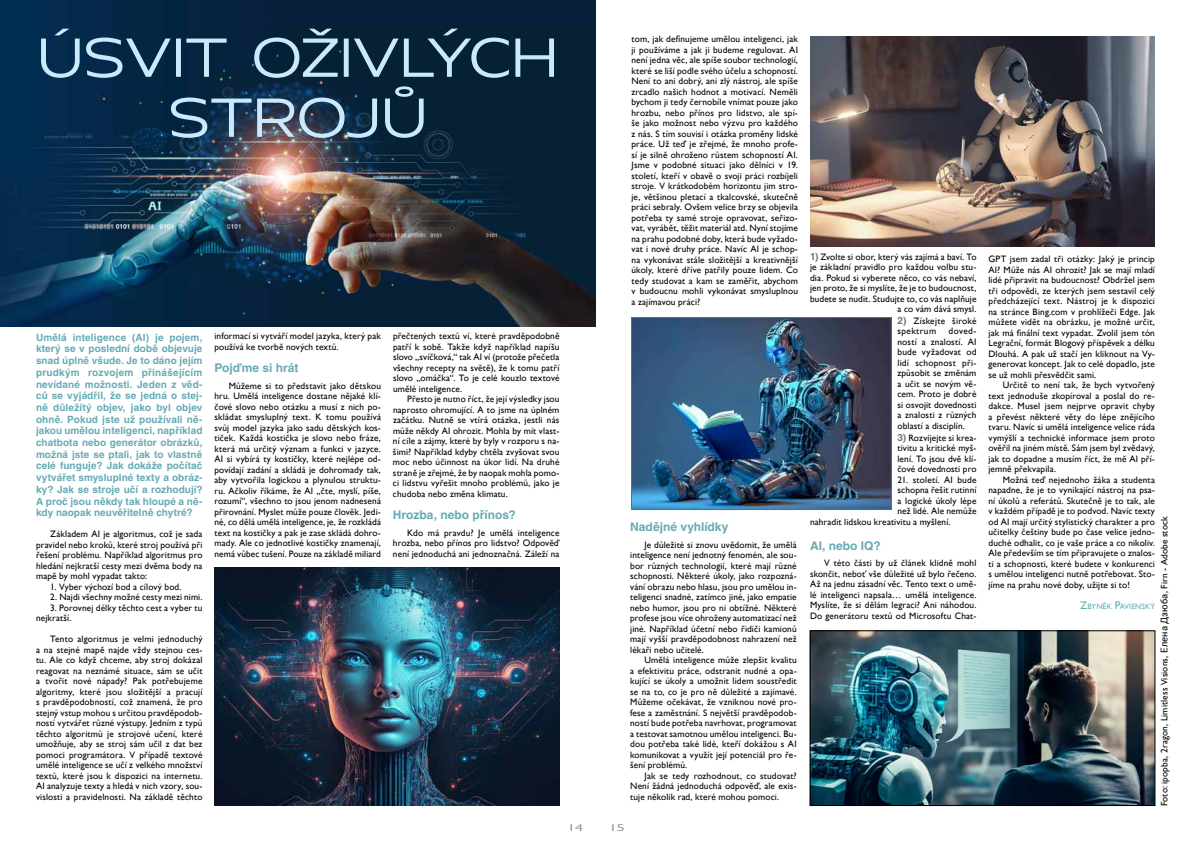
<style>
.page{position:relative;width:1191px;height:842px;background:#fff}
.page>*{position:absolute;margin:0;border:0;box-sizing:border-box;transform-origin:0 0}
.t1{font:700 12px "Helvetica CE";color:#66aab5}
.t2{font:700 10px/11.7px "Helvetica CE";letter-spacing:.005em;color:#66aab5;text-align:justify}
.t3{font:10px "Gill Sans MT Pro";color:#909090;scale:1.7 1}
.t4{font:9.3px/10.5px "Gill Sans";letter-spacing:.015em;color:#000;text-align:justify}
.t5{font:7.7px "Gill Sans";letter-spacing:.015em;color:#66aab5}
.s1{font-family:"Helvetica CE";font-weight:700;font-size:10px;color:#6d7872}
.s2{font-size:11px}
.s3{font-family:"Roboto"}
</style>
<div class="page">
<img style="left:0;top:0;width:595px;height:326px">
<svg style="left:171px;top:86px;width:252px;height:52px"></svg>
<svg style="left:41px;top:29px;width:513px;height:49px"></svg>
<img style="left:810px;top:36px;width:344px;height:210px">
<img style="left:812px;top:633px;width:341px;height:171px">
<div style="left:810px;top:631px;width:345px;height:175px;border:1px solid #000"></div>
<img style="left:633px;top:319px;width:257px;height:189px">
<div style="left:631px;top:317px;width:261px;height:193px;border:1px solid #5d6e88"></div>
<img style="left:215px;top:567px;width:344px;height:239px">
<p class="t2" style="left:36px;top:331px;width:168px">Umělá inteligence (AI) je pojem, který se v poslední době objevuje snad úplně všude. Je to dáno jejím prudkým rozvojem přinášejícím nevídané možnosti. Jeden z věd&shy;ců se vyjádřil, že se jedná o stej&shy;ně důležitý objev, jako byl objev ohně. Pokud jste už používali ně&shy;jakou umělou inteligenci, například chatbota nebo generátor obrázků, možná jste se ptali, jak to vlastně celé funguje? Jak dokáže počítač vytvářet smysluplné texty a obráz&shy;ky? Jak se stroje učí a rozhodují?<br>A proč jsou někdy tak hloupé a ně&shy;kdy naopak neuvěřitelně chytré?</p>
<p class="t4" style="left:36px;top:529px;width:168px;text-indent:14px">Základem AI je algoritmus, což je sada pravidel nebo kroků, které stroj používá při řešení problému. Například algoritmus pro hledání nejkratší cesty mezi dvěma body na mapě by mohl vypadat takto:</p>
<p class="t4" style="left:50px;top:582px;width:133px">1. Vyber výchozí bod a cílový bod.</p>
<p class="t4" style="left:50px;top:592px;width:154px">2. Najdi všechny možné cesty mezi nimi.</p>
<p class="t4" style="left:36px;top:603px;width:168px;text-indent:14px">3. Porovnej délky těchto cest a vyber tu nejkratší.</p>
<p class="t4" style="left:36px;top:634px;width:168px;text-indent:14px">Tento algoritmus je velmi jednoduchý a na stejné mapě najde vždy stejnou ces&shy;tu. Ale co když chceme, aby stroj dokázal reagovat na neznámé situace, sám se učit a tvořit nové nápady? Pak potřebujeme algoritmy, které jsou složitější a pracují s pravděpodobností, což znamená, že pro stejný vstup mohou s určitou pravděpodob&shy;ností vytvářet různé výstupy. Jedním z typů těchto algoritmů je strojové učení, které umožňuje, aby se stroj sám učil z dat bez pomoci programátora. V případě textové umělé inteligence se učí z velkého množství textů, které jsou k dispozici na internetu.<br>AI analyzuje texty a hledá v nich vzory, sou&shy;vislosti a pravidelnosti. Na základě těchto</p>
<p class="t4" style="left:214px;top:331px;width:168px">informací si vytváří model jazyka, který pak používá ke tvorbě nových textů.</p>
<p class="t1" style="left:214px;top:361px;width:85px">Pojďme si hrát</p>
<p class="t4" style="left:214px;top:380px;width:168px;text-indent:14px">Můžeme si to představit jako dětskou hru. Umělá inteligence dostane nějaké klí&shy;čové slovo nebo otázku a musí z nich po&shy;skládat smysluplný text. K tomu používá svůj model jazyka jako sadu dětských kos&shy;tiček. Každá kostička je slovo nebo fráze, která má určitý význam a funkci v jazyce.<br>AI si vybírá ty kostičky, které nejlépe od&shy;povídají zadání a skládá je dohromady tak, aby vytvořila logickou a plynulou struktu&shy;ru. Ačkoliv říkáme, že AI „čte, myslí, píše, rozumí“, všechno to jsou jenom nadnesená přirovnání. Myslet může pouze člověk. Jedi&shy;né, co dělá umělá inteligence, je, že rozkládá text na kostičky a pak je zase skládá dohro&shy;mady. Ale co jednotlivé kostičky znamenají, nemá vůbec tušení. Pouze na základě miliard</p>
<p class="t4" style="left:393px;top:331px;width:168px">přečtených textů ví, které pravděpodobně patří k sobě. Takže když například napíšu slovo „svíčková,“ tak AI ví (protože přečetla všechny recepty na světě), že k tomu patří slovo „omáčka“. To je celé kouzlo textové umělé inteligence.</p>
<p class="t4" style="left:393px;top:394px;width:168px;text-indent:14px">Přesto je nutno říct, že její výsledky jsou naprosto ohromující. A to jsme na úplném začátku. Nutně se vtírá otázka, jestli nás může někdy AI ohrozit. Mohla by mít vlast&shy;ní cíle a zájmy, které by byly v rozporu s na&shy;šimi? Například kdyby chtěla zvyšovat svou moc nebo účinnost na úkor lidí. Na druhé straně je zřejmé, že by naopak mohla pomo&shy;ci lidstvu vyřešit mnoho problémů, jako je chudoba nebo změna klimatu.</p>
<p class="t1" style="left:393px;top:508px;width:124px">Hrozba, nebo přínos?</p>
<p class="t4" style="left:393px;top:527px;width:168px;text-indent:14px">Kdo má pravdu? Je umělá inteligence hrozba, nebo přínos pro lidstvo? Odpověď není jednoduchá ani jednoznačná. Záleží na</p>
<p class="t4" style="left:631px;top:34px;width:168px">tom, jak definujeme umělou inteligenci, jak ji používáme a jak ji budeme regulovat. AI není jedna věc, ale spíše soubor technologií, které se liší podle svého účelu a schopností.<br>Není to ani dobrý, ani zlý nástroj, ale spíše zrcadlo našich hodnot a motivací. Neměli bychom ji tedy černobíle vnímat pouze jako hrozbu, nebo přínos pro lidstvo, ale spí&shy;še jako možnost nebo výzvu pro každého z nás. S tím souvisí i otázka proměny lidské práce. Už teď je zřejmé, že mnoho profe&shy;sí je silně ohroženo růstem schopností AI.<br>Jsme v podobné situaci jako dělníci v 19. století, kteří v obavě o svoji práci rozbíjeli stroje. V krátkodobém horizontu jim stro&shy;je, většinou pletací a tkalcovské, skutečně práci sebraly. Ovšem velice brzy se objevila potřeba ty samé stroje opravovat, seřizo&shy;vat, vyrábět, těžit materiál atd. Nyní stojíme na prahu podobné doby, která bude vyžado&shy;vat i nové druhy práce. Navíc AI je schop&shy;na vykonávat stále složitější a kreativnější úkoly, které dříve patřily pouze lidem. Co tedy studovat a kam se zaměřit, abychom v budoucnu mohli vykonávat smysluplnou a zajímavou práci?</p>
<p class="t1" style="left:630px;top:520px;width:100px">Nadějné vyhlídky</p>
<p class="t4" style="left:630px;top:539px;width:168px;text-indent:14px">Je důležité si znovu uvědomit, že umělá inteligence není jednotný fenomén, ale sou&shy;bor různých technologií, které mají různé schopnosti. Některé úkoly, jako rozpozná&shy;vání obrazu nebo hlasu, jsou pro umělou in&shy;teligenci snadné, zatímco jiné, jako empatie nebo humor, jsou pro ni obtížné. Některé profese jsou více ohroženy automatizací než jiné. Například účetní nebo řidiči kamionů mají vyšší pravděpodobnost nahrazení než lékaři nebo učitelé.</p>
<p class="t4" style="left:630px;top:655px;width:168px;text-indent:14px">Umělá inteligence může zlepšit kvalitu a efektivitu práce, odstranit nudné a opa&shy;kující se úkoly a umožnit lidem soustředit se na to, co je pro ně důležité a zajímavé.<br>Můžeme očekávat, že vzniknou nové pro&shy;fese a zaměstnání. S největší pravděpodob&shy;ností bude potřeba navrhovat, programovat a testovat samotnou umělou inteligenci. Bu&shy;dou potřeba také lidé, kteří dokážou s AI komunikovat a využít její potenciál pro ře&shy;šení problémů.</p>
<p class="t4" style="left:630px;top:770px;width:168px;text-indent:14px">Jak se tedy rozhodnout, co studovat?<br>Není žádná jednoduchá odpověď, ale exis&shy;tuje několik rad, které mohou pomoci.</p>
<p class="t3" style="left:567px;top:822px;width:11px">14</p>
<p class="t3" style="left:609px;top:822px;width:11px">15</p>
<p class="t4" style="left:810px;top:252px;width:168px;text-align:right"><span class="s1">1)</span> Zvolte si obor, který vás zajímá a baví. To je základní pravidlo pro každou volbu stu&shy;dia. Pokud si vyberete něco, co vás nebaví, jen proto, že si myslíte, že je to budoucnost, budete se nudit. Studujte to, co vás naplňuje a co vám dává smysl.</p>
<p class="t4" style="left:897px;top:316px;width:80px"><span class="s1">2)</span> Získejte široké spektrum</p>
<p class="t4" style="left:897px;top:326px;width:80px;text-indent:51px">doved&shy;ností a znalostí. AI bude vyžadovat od lidí schopnost při&shy;způsobit se změnám a učit se novým vě&shy;cem. Proto je dobré si osvojit dovednosti a znalosti z různých oblastí a disciplín.</p>
<p class="t4" style="left:897px;top:432px;width:80px"><span class="s1">3)</span> Rozvíjejte si krea&shy;tivitu a kritické myš&shy;lení. To jsou dvě klí&shy;čové dovednosti pro</p>
<p class="t4" style="left:897px;top:474px;width:80px">21. století. AI bude</p>
<p class="t4" style="left:897px;top:485px;width:80px">schopna řešit rutinní</p>
<p class="t4" style="left:897px;top:495px;width:80px">a logické úkoly lépe</p>
<p class="t4" style="left:897px;top:506px;width:80px">než lidé. Ale nemůže</p>
<p class="t4" style="left:810px;top:516px;width:142px">nahradit lidskou kreativitu a myšlení.</p>
<p class="t1" style="left:810px;top:538px;width:72px">AI, nebo IQ?</p>
<p class="t4" style="left:810px;top:558px;width:168px;text-indent:14px">V této části by už článek klidně mohl skončit, neboť vše důležité už bylo řečeno.<br>Až na jednu zásadní věc. Tento text o umě&shy;lé inteligenci napsala… umělá inteligence.<br>Myslíte, že si dělám legraci? Ani náhodou.<br>Do generátoru textů od Microsoftu Chat-</p>
<p class="t4" style="left:988px;top:254px;width:168px">GPT jsem zadal tři otázky: Jaký je princip AI? Může nás AI ohrozit? Jak se mají mladí lidé připravit na budoucnost? Obdržel jsem tři odpovědi, ze kterých jsem sestavil celý předcházející text. Nástroj je k dispozici na stránce Bing.com v prohlížeči Edge. Jak můžete vidět na obrázku, je možné určit, jak má finální text vypadat. Zvolil jsem tón Legrační, formát Blogový příspěvek a délku Dlouhá. A pak už stačí jen kliknout na Vy&shy;generovat koncept. Jak to celé dopadlo, jste se už mohli přesvědčit sami.</p>
<p class="t4" style="left:988px;top:380px;width:168px;text-indent:14px">Určitě to není tak, že bych vytvořený text jednoduše zkopíroval a poslal do re&shy;dakce. Musel jsem nejprve opravit chyby a převést některé věty do lépe znějícího tvaru. Navíc si umělá inteligence velice ráda vymýšlí a technické informace jsem proto ověřil na jiném místě. Sám jsem byl zvědavý, jak to dopadne a musím říct, že mě AI pří&shy;jemně překvapila.</p>
<p class="t4" style="left:988px;top:474px;width:168px;text-indent:14px">Možná teď nejednoho žáka a studenta napadne, že je to vynikající nástroj na psa&shy;ní úkolů a referátů. Skutečně je to tak, ale v každém případě je to podvod. Navíc texty od AI mají určitý stylistický charakter a pro učitelky češtiny bude po čase velice jedno&shy;duché odhalit, co je vaše práce a co nikoliv.<br>Ale především se tím připravujete o znalos&shy;ti a schopnosti, které budete v konkurenci s umělou inteligenci nutně potřebovat. Sto&shy;jíme na prahu nové doby, užijte si to!</p>
<p class="t5" style="left:1080px;top:601px;width:76px"><span class="s2">Z</span>BYNĚK <span class="s2">P</span>AVIENSKÝ</p>
<p class="t4" style="left:1159px;top:806px;width:292px;rotate:-90deg">Foto: ipopba, 2ragon, Limitless Visions, <span class="s3">Елена Дзюба</span>, Firn - Adobe stock</p>
</div>
